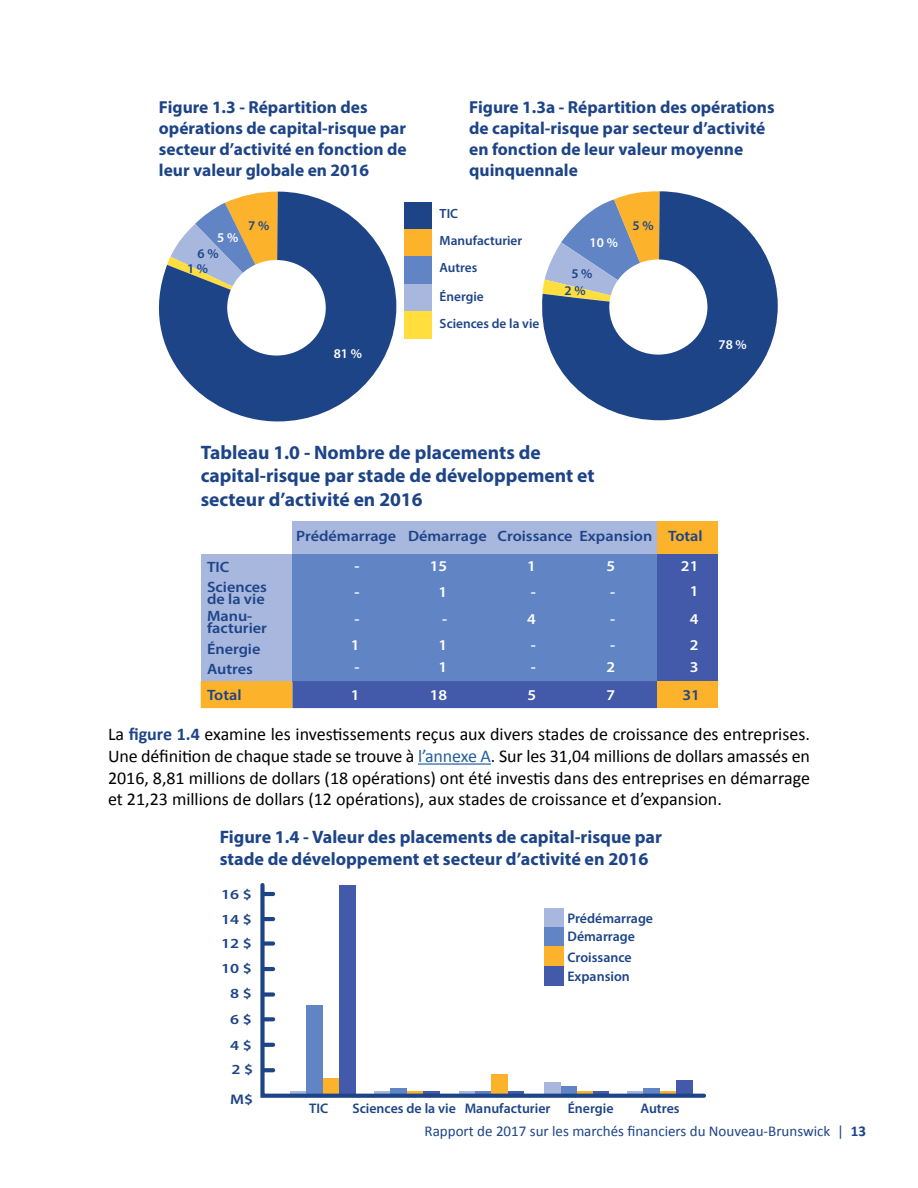
<style>
.page{position:relative;width:918px;height:1188px;background:#fff}
.page>*{position:absolute;margin:0;border:0;box-sizing:border-box;transform-origin:0 0}
.t1{font:700 19.5px/23.4px "Myriad Pro";color:#1d4487}
.t2{font:18px/21.6px "Calibri";color:#000;text-align:justify}
.t3{font:700 18px/21.8px "Myriad Pro";color:#1d4487}
.t4{font:700 17.4px/20.9px "Myriad Pro";color:#1d4487}
.t5{font:600 15px/20.1px "Myriad Pro";color:#1d4487;scale:1.08 1}
.t6{font:15px "Calibri";color:#1d4487}
.t7{font:600 15px/24.3px "Myriad Pro";color:#fff;text-align:center;scale:1.08 1}
.t8{font:600 13.95px/18.6px "Myriad Pro";color:#1d4487}
.t9{font:600 13.95px "Myriad Pro";color:#1d4487;scale:1.21 1}
.t10{font:600 13.35px/27.2px "Myriad Pro";color:#1d4487}
.t11{font:600 13.35px "Myriad Pro";color:#fff}
.s1{font-weight:700;color:#1d4487}
.s2{color:#215e9e}
.s3{font-weight:700}
</style>
<div class="page">
<div style="left:405px;top:202px;width:27px;height:28px;background:#1d4487"></div>
<div style="left:405px;top:230px;width:27px;height:27px;background:#fcb32b"></div>
<div style="left:405px;top:257px;width:27px;height:27px;background:#6185c4"></div>
<div style="left:405px;top:284px;width:27px;height:27px;background:#a7b7de"></div>
<div style="left:405px;top:311px;width:27px;height:27px;background:#ffde3d"></div>
<svg style="left:542px;top:191px;width:236px;height:229px;fill:#1d4487"></svg>
<div style="left:609px;top:259px;width:98px;height:96px;background:#fff;border-radius:50%"></div>
<svg style="left:158px;top:192px;width:238px;height:229px;fill:#1d4487"></svg>
<div style="left:227px;top:260px;width:99px;height:96px;background:#fff;border-radius:50%"></div>
<div style="left:201px;top:554px;width:91px;height:127px;background:#a7b7de"></div>
<div style="left:292px;top:521px;width:365px;height:34px;background:#a7b7de"></div>
<div style="left:292px;top:554px;width:365px;height:127px;background:#6185c4"></div>
<svg style="left:201px;top:681px;width:456px;height:27px;background:#676c8f"></svg>
<div style="left:657px;top:521px;width:60px;height:34px;background:#fcb32b"></div>
<div style="left:657px;top:554px;width:60px;height:127px;background:#425aa9"></div>
<div style="left:657px;top:681px;width:60px;height:27px;background:#fcb32b"></div>
<svg style="left:260px;top:883px;width:446px;height:215px"></svg>
<svg style="left:264px;top:1068px;width:9px;height:4px"></svg>
<svg style="left:264px;top:1043px;width:9px;height:4px"></svg>
<svg style="left:264px;top:1017px;width:9px;height:4px"></svg>
<div style="left:264px;top:992px;width:9px;height:5px;background:#1d4487"></div>
<svg style="left:264px;top:967px;width:9px;height:4px"></svg>
<div style="left:264px;top:941px;width:9px;height:5px;background:#1d4487"></div>
<svg style="left:264px;top:917px;width:9px;height:4px"></svg>
<svg style="left:264px;top:892px;width:9px;height:4px"></svg>
<div style="left:545px;top:909px;width:19px;height:19px;background:#a7b7de"></div>
<div style="left:545px;top:928px;width:19px;height:19px;background:#6185c4"></div>
<div style="left:545px;top:947px;width:19px;height:19px;background:#fcb32b"></div>
<div style="left:545px;top:966px;width:19px;height:19px;background:#425aa9"></div>
<hr style="left:418px;top:763px;width:73px;height:2px;background:#215e9e">
<p class="t4" style="left:159px;top:97px;width:249px">Figure 1.3 - Répartition des opérations de capital-risque par secteur d’activité en fonction de leur valeur globale en 2016</p>
<p class="t4" style="left:469px;top:97px;width:307px">Figure 1.3a - Répartition des opérations de capital-risque par secteur d’activité en fonction de leur valeur moyenne quinquennale</p>
<p class="t10" style="left:440px;top:200px;width:84px">TIC<br>Manufacturier<br>Autres</p>
<p class="t10" style="left:440px;top:282px;width:101px">Énergie<br>Sciences de la vie</p>
<p class="t11" style="left:719px;top:336px;width:30px">78 %</p>
<p class="t10" style="left:633px;top:212px;width:23px">5 %</p>
<p class="t10" style="left:248px;top:212px;width:23px">7 %</p>
<p class="t11" style="left:217px;top:229px;width:23px">5 %</p>
<p class="t10" style="left:187px;top:246px;width:33px;line-height:15.3px;text-indent:10px">6 %<br>1 %</p>
<p class="t11" style="left:590px;top:234px;width:30px">10 %</p>
<p class="t10" style="left:571px;top:259px;width:23px">5 %</p>
<p class="t10" style="left:565px;top:277px;width:23px">2 %</p>
<p class="t11" style="left:334px;top:345px;width:30px">81 %</p>
<p class="t1" style="left:201px;top:440px;width:396px">Tableau 1.0 - Nombre de placements de capital-risque par stade de développement et secteur d’activité en 2016</p>
<p class="t5" style="left:207px;top:556px;width:57px;line-height:20.5px">TIC<br>Sciences</p>
<p class="t5" style="left:207px;top:590px;width:55px;line-height:17.5px">de la vie<br>Manu-</p>
<p class="t5" style="left:207px;top:618px;width:57px">facturier<br>Énergie<br>Autres</p>
<p class="t5" style="left:207px;top:685px;width:34px">Total</p>
<p class="t5" style="left:296px;top:525px;width:378px">Prédémarrage Démarrage Croissance Expansion Total</p>
<p class="t7" style="left:354px;top:554px;width:6px">-</p>
<p class="t7" style="left:430px;top:554px;width:18px">15</p>
<p class="t7" style="left:527px;top:554px;width:10px">1</p>
<p class="t7" style="left:606px;top:554px;width:10px">5</p>
<p class="t7" style="left:354px;top:580px;width:6px">-</p>
<p class="t7" style="left:438px;top:580px;width:10px">1</p>
<p class="t7" style="left:531px;top:580px;width:6px">-</p>
<p class="t7" style="left:610px;top:580px;width:6px">-</p>
<p class="t7" style="left:354px;top:607px;width:6px">-</p>
<p class="t7" style="left:442px;top:607px;width:6px">-</p>
<p class="t7" style="left:527px;top:607px;width:10px">4</p>
<p class="t7" style="left:610px;top:607px;width:6px">-</p>
<p class="t7" style="left:351px;top:633px;width:10px">1</p>
<p class="t7" style="left:438px;top:633px;width:10px">1</p>
<p class="t7" style="left:531px;top:633px;width:6px">-</p>
<p class="t7" style="left:610px;top:633px;width:6px">-</p>
<p class="t7" style="left:354px;top:654px;width:6px">-</p>
<p class="t7" style="left:438px;top:654px;width:10px">1</p>
<p class="t7" style="left:531px;top:654px;width:6px">-</p>
<p class="t7" style="left:606px;top:654px;width:10px">2</p>
<p class="t7" style="left:351px;top:682px;width:10px">1</p>
<p class="t7" style="left:430px;top:682px;width:18px">18</p>
<p class="t7" style="left:527px;top:682px;width:10px">5</p>
<p class="t7" style="left:607px;top:682px;width:10px">7</p>
<p class="t7" style="left:681px;top:554px;width:18px">21<br>1</p>
<p class="t7" style="left:690px;top:606px;width:10px;line-height:26.1px;text-align:left">4<br>2</p>
<p class="t7" style="left:690px;top:654px;width:10px">3</p>
<p class="t5" style="left:682px;top:685px;width:18px">31</p>
<p class="t2" style="left:108px;top:724px;width:704px">La <span class="s1">figure 1.4</span> examine les investissements reçus aux divers stades de croissance des entreprises.<br>Une définition de chaque stade se trouve à <span class="s2">l’annexe A</span>. Sur les 31,04 millions de dollars amassés en 2016, 8,81 millions de dollars (18 opérations) ont été investis dans des entreprises en démarrage et 21,23 millions de dollars (12 opérations), aux stades de croissance et d’expansion.</p>
<p class="t3" style="left:220px;top:826px;width:444px">Figure 1.4 - Valeur des placements de capital-risque par stade de développement et secteur d’activité en 2016</p>
<p class="t9" style="left:221px;top:886px;width:27px">16 $</p>
<p class="t9" style="left:221px;top:910px;width:27px">14 $</p>
<p class="t9" style="left:221px;top:934px;width:27px">12 $</p>
<p class="t9" style="left:221px;top:960px;width:27px">10 $</p>
<p class="t9" style="left:230px;top:985px;width:19px">8 $</p>
<p class="t9" style="left:230px;top:1011px;width:19px">6 $</p>
<p class="t9" style="left:230px;top:1036px;width:19px">4 $</p>
<p class="t9" style="left:232px;top:1060px;width:19px">2 $</p>
<p class="t9" style="left:230px;top:1091px;width:21px">M$</p>
<p class="t8" style="left:568px;top:908px;width:87px">Prédémarrage<br>Démarrage</p>
<p class="t8" style="left:568px;top:947px;width:66px;line-height:19.5px">Croissance<br>Expansion</p>
<p class="t8" style="left:309px;top:1099px;width:21px">TIC</p>
<p class="t8" style="left:352px;top:1099px;width:263px">Sciences de la vie Manufacturier Énergie</p>
<p class="t8" style="left:640px;top:1099px;width:41px">Autres</p>
<p class="t6" style="left:425px;top:1122px;width:443px">Rapport de 2017 sur les marchés financiers du Nouveau-Brunswick | <span class="s3">13</span></p>
</div>
